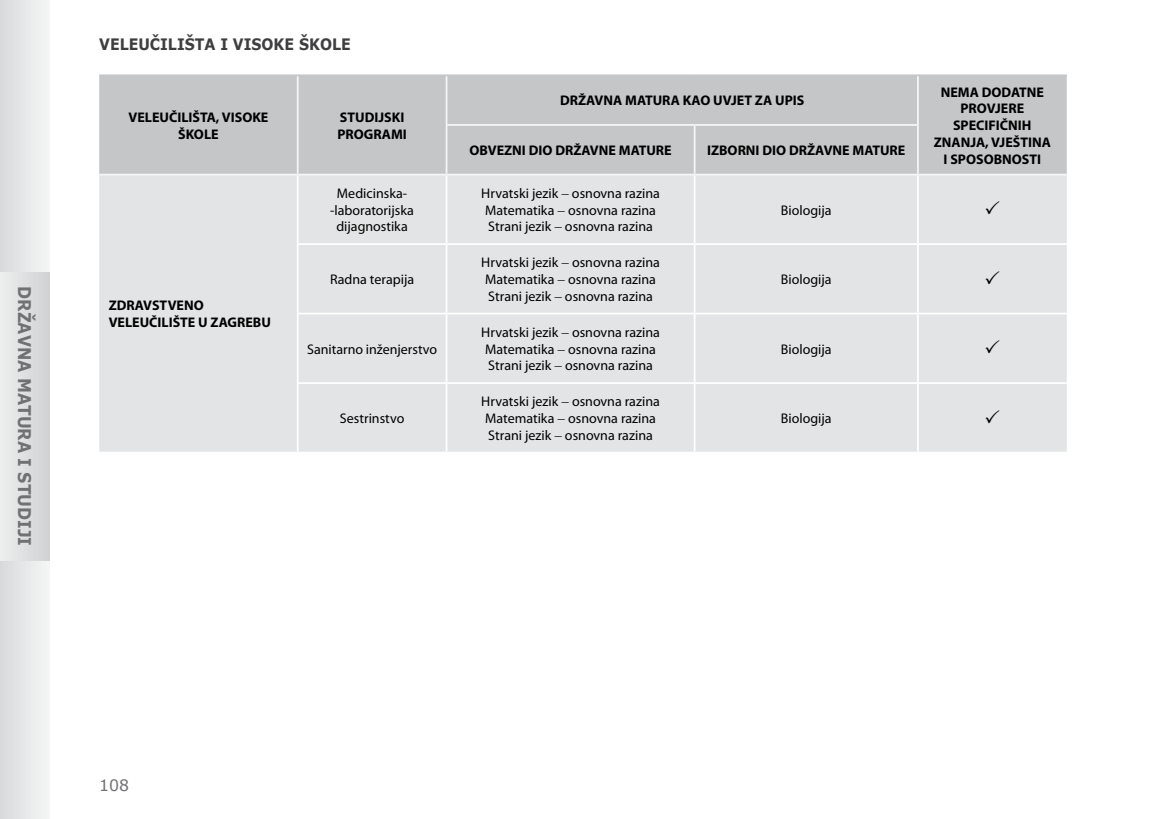
<style>
.page{position:relative;width:1166px;height:819px;background:#fff}
.page>*{position:absolute;margin:0;border:0;box-sizing:border-box;transform-origin:0 0}
.t1{font:700 17.5px "Verdana";color:#707173;scale:.9 1}
.t2{font:700 15.75px "Verdana";color:#3e3e40;scale:.9 1}
.t3{font:15.75px "Verdana";color:#707173}
.t4{font:14px/16.8px "Myriad Pro";color:#000}
.t5{font:700 14px/16.8px "Myriad Pro";color:#000;text-align:center}
</style>
<div class="page">
<div style="left:0;top:0;width:50px;height:819px;background:linear-gradient(to right,#d9d9db,#f5f5f5)"></div>
<div style="left:0;top:273px;width:50px;height:288px;background:linear-gradient(to right,#edeeee,#d1d2d3)"></div>
<div style="left:99px;top:76px;width:968px;height:98px;background:#c5c6c8"></div>
<div style="left:99px;top:175px;width:968px;height:276px;background:#e3e4e5"></div>
<hr style="left:297px;top:175px;width:2px;height:68px;background:#fff">
<hr style="left:446px;top:175px;width:1px;height:68px;background:#fff">
<hr style="left:694px;top:175px;width:1px;height:68px;background:#fff">
<hr style="left:917px;top:175px;width:2px;height:68px;background:#fff">
<hr style="left:297px;top:243px;width:149px;height:2px;background:#fff">
<hr style="left:297px;top:245px;width:2px;height:68px;background:#fff">
<hr style="left:446px;top:243px;width:248px;height:2px;background:#fff">
<hr style="left:446px;top:245px;width:1px;height:68px;background:#fff">
<hr style="left:694px;top:243px;width:224px;height:2px;background:#fff">
<hr style="left:694px;top:245px;width:1px;height:68px;background:#fff">
<hr style="left:918px;top:243px;width:149px;height:2px;background:#fff">
<hr style="left:917px;top:245px;width:2px;height:68px;background:#fff">
<hr style="left:297px;top:313px;width:149px;height:1px;background:#fff">
<hr style="left:297px;top:314px;width:2px;height:68px;background:#fff">
<hr style="left:446px;top:313px;width:248px;height:1px;background:#fff">
<hr style="left:446px;top:314px;width:1px;height:68px;background:#fff">
<hr style="left:694px;top:313px;width:224px;height:1px;background:#fff">
<hr style="left:694px;top:314px;width:1px;height:68px;background:#fff">
<hr style="left:918px;top:313px;width:149px;height:1px;background:#fff">
<hr style="left:917px;top:314px;width:2px;height:68px;background:#fff">
<hr style="left:297px;top:382px;width:149px;height:2px;background:#fff">
<hr style="left:297px;top:384px;width:2px;height:67px;background:#fff">
<hr style="left:446px;top:382px;width:248px;height:2px;background:#fff">
<hr style="left:446px;top:384px;width:1px;height:67px;background:#fff">
<hr style="left:694px;top:382px;width:224px;height:2px;background:#fff">
<hr style="left:694px;top:384px;width:1px;height:67px;background:#fff">
<hr style="left:918px;top:382px;width:149px;height:2px;background:#fff">
<hr style="left:917px;top:384px;width:2px;height:67px;background:#fff">
<hr style="left:99px;top:74px;width:199px;height:2px;background:#c5c6c8">
<hr style="left:298px;top:74px;width:148px;height:2px;background:#c5c6c8">
<hr style="left:446px;top:74px;width:248px;height:2px;background:#c5c6c8">
<hr style="left:694px;top:74px;width:224px;height:2px;background:#c5c6c8">
<hr style="left:918px;top:74px;width:149px;height:2px;background:#c5c6c8">
<hr style="left:297px;top:76px;width:2px;height:49px;background:#f6f6f6">
<hr style="left:297px;top:125px;width:2px;height:49px;background:#f6f6f6">
<hr style="left:99px;top:174px;width:199px;height:1px;background:#f6f6f6">
<hr style="left:298px;top:174px;width:148px;height:1px;background:#f6f6f6">
<hr style="left:446px;top:76px;width:1px;height:48px;background:#f6f6f6">
<hr style="left:917px;top:76px;width:2px;height:48px;background:#f6f6f6">
<hr style="left:918px;top:174px;width:149px;height:1px;background:#f6f6f6">
<hr style="left:446px;top:124px;width:248px;height:2px;background:#f6f6f6">
<hr style="left:446px;top:126px;width:1px;height:48px;background:#f6f6f6">
<hr style="left:694px;top:124px;width:225px;height:2px;background:#f6f6f6">
<hr style="left:694px;top:126px;width:1px;height:48px;background:#f6f6f6">
<hr style="left:917px;top:126px;width:2px;height:48px;background:#f6f6f6">
<hr style="left:446px;top:174px;width:248px;height:1px;background:#f6f6f6">
<hr style="left:694px;top:174px;width:224px;height:1px;background:#f6f6f6">
<svg style="left:986px;top:201px;width:13px;height:14px"></svg>
<svg style="left:986px;top:270px;width:13px;height:14px"></svg>
<svg style="left:986px;top:340px;width:13px;height:13px"></svg>
<svg style="left:986px;top:409px;width:13px;height:14px"></svg>
<p class="t1" style="left:36px;top:286px;width:289px;rotate:90deg">DRŽAVNA MATURA I STUDIJI</p>
<p class="t2" style="left:99px;top:34px;width:281px">VELEUČILIŠTA I VISOKE ŠKOLE</p>
<p class="t5" style="left:128px;top:109px;width:141px">VELEUČILIŠTA, VISOKE<br>ŠKOLE</p>
<p class="t5" style="left:337px;top:109px;width:71px;text-align:left">STUDIJSKI<br>PROGRAMI</p>
<p class="t5" style="left:560px;top:92px;width:246px">DRŽAVNA MATURA KAO UVJET ZA UPIS</p>
<p class="t5" style="left:934px;top:84px;width:119px">NEMA DODATNE<br>PROVJERE<br>SPECIFIČNIH<br>ZNANJA, VJEŠTINA<br>I SPOSOBNOSTI</p>
<p class="t5" style="left:469px;top:142px;width:204px">OBVEZNI DIO DRŽAVNE MATURE</p>
<p class="t5" style="left:707px;top:142px;width:200px">IZBORNI DIO DRŽAVNE MATURE</p>
<p class="t5" style="left:109px;top:297px;width:164px;text-align:left">ZDRAVSTVENO<br>VELEUČILIŠTE U ZAGREBU</p>
<p class="t4" style="left:330px;top:185px;width:85px;text-align:center">Medicinska--laboratorijska dijagnostika</p>
<p class="t4" style="left:481px;top:185px;width:180px">Hrvatski jezik − osnovna razina<br>Matematika − osnovna razina<br>Strani jezik − osnovna razina</p>
<p class="t4" style="left:330px;top:271px;width:86px">Radna terapija</p>
<p class="t4" style="left:307px;top:341px;width:131px">Sanitarno inženjerstvo</p>
<p class="t4" style="left:340px;top:410px;width:66px">Sestrinstvo</p>
<p class="t4" style="left:481px;top:254px;width:180px">Hrvatski jezik − osnovna razina<br>Matematika − osnovna razina<br>Strani jezik − osnovna razina</p>
<p class="t4" style="left:481px;top:324px;width:180px">Hrvatski jezik − osnovna razina<br>Matematika − osnovna razina<br>Strani jezik − osnovna razina</p>
<p class="t4" style="left:481px;top:393px;width:180px">Hrvatski jezik − osnovna razina<br>Matematika − osnovna razina<br>Strani jezik − osnovna razina</p>
<p class="t4" style="left:781px;top:202px;width:52px">Biologija</p>
<p class="t4" style="left:781px;top:271px;width:52px">Biologija</p>
<p class="t4" style="left:781px;top:341px;width:52px">Biologija</p>
<p class="t4" style="left:781px;top:410px;width:52px">Biologija</p>
<p class="t3" style="left:99px;top:775px;width:32px">108</p>
</div>
